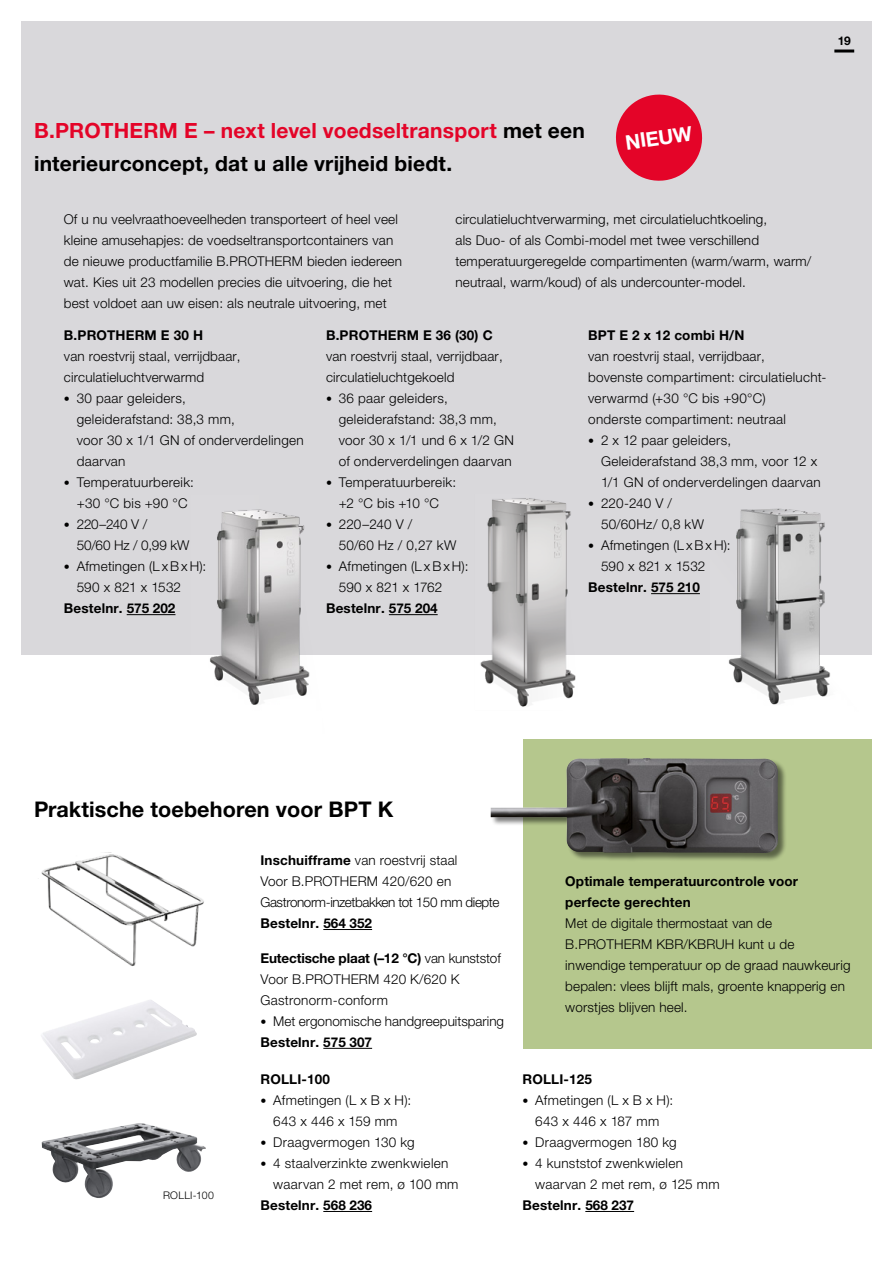
<style>
.page{position:relative;width:893px;height:1263px;background:#fff}
.page>*{position:absolute;margin:0;border:0;box-sizing:border-box;transform-origin:0 0}
.t1{font:700 21.6px "Helvetica Neue LTW1 G";letter-spacing:.005em;color:#000}
.t2{font:700 21px/33px "Helvetica Neue LTW1 G";letter-spacing:.01em;color:#000}
.t3{font:700 20.25px "Helvetica Neue LTW1 G";color:#fff}
.t4{font:300 13.5px/21px "Helvetica Neue LTW1 G";letter-spacing:.01em;color:#000}
.t5{font:700 13.5px/21px "Helvetica Neue LTW1 G";letter-spacing:.01em;color:#000}
.t6{font:300 13.5px/21px "Helvetica Neue LTW1 G";letter-spacing:-.03em;color:#000}
.t7{font:700 12px "Helvetica Neue LTW1 G";color:#000}
.t8{font:300 10.5px "Helvetica Neue LTW1 G";letter-spacing:.03em;color:#000}
.s1{color:#e40428}
.s2{font-size:12px}
.s3{font-weight:700}
</style>
<div class="page">
<div style="left:21px;top:21px;width:851px;height:634px;background:#d9d8db"></div>
<img style="left:480px;top:498px;width:96px;height:209px">
<img style="left:210px;top:509px;width:100px;height:196px">
<img style="left:728px;top:508px;width:102px;height:197px">
<div style="left:523px;top:740px;width:349px;height:309px;background:#b5c78d"></div>
<div style="left:491px;top:758px;width:296px;height:104px;background:#000;opacity:.5"></div>
<img style="left:491px;top:758px;width:287px;height:95px">
<img style="left:41px;top:1000px;width:156px;height:80px">
<img style="left:41px;top:852px;width:163px;height:114px">
<img style="left:41px;top:1123px;width:165px;height:75px">
<hr style="left:323px;top:1211px;width:49px;height:1px;background:#000">
<hr style="left:585px;top:1211px;width:49px;height:1px;background:#000">
<hr style="left:323px;top:1048px;width:49px;height:1px;background:#000">
<hr style="left:323px;top:929px;width:49px;height:1px;background:#000">
<hr style="left:127px;top:614px;width:48px;height:1px;background:#000">
<hr style="left:389px;top:614px;width:49px;height:1px;background:#000">
<hr style="left:651px;top:593px;width:49px;height:1px;background:#000">
<svg style="left:616px;top:94px;width:87px;height:87px"></svg>
<hr style="left:834px;top:50px;width:20px;height:3px;background:#000">
<p class="t7" style="left:838px;top:33px;width:15px">19</p>
<h2 class="t2" style="left:34px;top:114px;width:552px"><span class="s1">B.PROTHERM E – next level voedseltransport</span> met een interieurconcept, dat u alle vrijheid biedt.</h2>
<p class="t4" style="left:64px;top:209px;width:340px">Of u nu veelvraathoeveelheden transporteert of heel veel kleine amusehapjes: de voedseltransportcontainers van de nieuwe productfamilie B.PROTHERM bieden iedereen wat. Kies uit 23 modellen precies die uitvoering, die het best voldoet aan uw eisen: als neutrale uitvoering, met</p>
<p class="t4" style="left:455px;top:209px;width:357px">circulatieluchtverwarming, met circulatieluchtkoeling,<br>als Duo- of als Combi-model met twee verschillend temperatuurgeregelde compartimenten (warm/warm, warm/ neutraal, warm/koud) of als undercounter-model.</p>
<p class="t5" style="left:64px;top:325px;width:141px">B.PROTHERM E 30 H</p>
<p class="t4" style="left:64px;top:346px;width:178px">van roestvrij staal, verrijdbaar, circulatieluchtverwarmd</p>
<p class="t4" style="left:77px;top:388px;width:229px;text-indent:-13px"><span class="s2">•</span> 30 paar geleiders,<br>geleiderafstand: 38,3 mm,<br>voor 30 x 1/1 GN of onderverdelingen daarvan</p>
<p class="t4" style="left:64px;top:472px;width:132px;text-align:center"><span class="s2">•</span> Temperatuurbereik: +30 °C bis +90 °C</p>
<p class="t4" style="left:77px;top:514px;width:114px;text-indent:-13px"><span class="s2">•</span> 220–240 V /<br>50/60 Hz / 0,99 kW</p>
<p class="t4" style="left:77px;top:556px;width:131px;text-indent:-13px"><span class="s2">•</span> Afmetingen (L xBx H):<br>590 x 821 x 1532</p>
<p class="t5" style="left:64px;top:598px;width:113px">Bestelnr. 575 202</p>
<h3 class="t3" style="left:624px;top:130px;width:69px;rotate:-8deg">NIEUW</h3>
<p class="t5" style="left:326px;top:325px;width:168px">B.PROTHERM E 36 (30) C</p>
<p class="t4" style="left:326px;top:346px;width:178px">van roestvrij staal, verrijdbaar, circulatieluchtgekoeld</p>
<p class="t4" style="left:339px;top:388px;width:177px;text-indent:-13px"><span class="s2">•</span> 36 paar geleiders, geleiderafstand: 38,3 mm, voor 30 x 1/1 und 6 x 1/2 GN of onderverdelingen daarvan</p>
<p class="t4" style="left:326px;top:472px;width:132px;text-align:center"><span class="s2">•</span> Temperatuurbereik: +2 °C bis +10 °C</p>
<p class="t4" style="left:339px;top:514px;width:119px;text-indent:-13px"><span class="s2">•</span> 220–240 V /<br>50/60 Hz / 0,27 kW</p>
<p class="t4" style="left:339px;top:556px;width:131px;text-indent:-13px"><span class="s2">•</span> Afmetingen (L xBx H):<br>590 x 821 x 1762</p>
<p class="t5" style="left:326px;top:598px;width:113px">Bestelnr. 575 204</p>
<p class="t5" style="left:588px;top:325px;width:158px">BPT E 2 x 12 combi H/N</p>
<p class="t4" style="left:588px;top:346px;width:240px">van roestvrij staal, verrijdbaar,<br>bovenste compartiment: circulatielucht&shy;verwarmd (+30 °C bis +90°C)<br>onderste compartiment: neutraal</p>
<p class="t4" style="left:601px;top:430px;width:221px;text-indent:-13px"><span class="s2">•</span> 2 x 12 paar geleiders,<br>Geleiderafstand 38,3 mm, voor 12 x<br>1/1 GN of onderverdelingen daarvan</p>
<p class="t4" style="left:601px;top:493px;width:104px;text-indent:-13px"><span class="s2">•</span> 220-240 V /<br>50/60Hz/ 0,8 kW</p>
<p class="t4" style="left:601px;top:535px;width:131px;text-indent:-13px"><span class="s2">•</span> Afmetingen (L xBx H):<br>590 x 821 x 1532</p>
<p class="t5" style="left:588px;top:577px;width:113px">Bestelnr. 575 210</p>
<h1 class="t1" style="left:34px;top:796px;width:361px">Praktische toebehoren voor BPT K</h1>
<p class="t8" style="left:163px;top:1189px;width:52px">ROLLI-100</p>
<p class="t6" style="left:260px;top:850px;width:240px"><span class="s3">Inschuifframe</span> van roestvrij staal<br>Voor B.PROTHERM 420/620 en<br>Gastronorm-inzetbakken tot 150 mm diepte</p>
<p class="t5" style="left:260px;top:913px;width:113px">Bestelnr. 564 352</p>
<p class="t4" style="left:260px;top:947px;width:242px"><span class="s3">Eutectische plaat (–12 °C)</span> van kunststof<br>Voor B.PROTHERM 420 K/620 K<br>Gastronorm-conform</p>
<p class="t4" style="left:260px;top:1010px;width:245px"><span class="s2">•</span> Met ergonomische handgreepuitsparing<br><span class="s3">Bestelnr. 575 307</span></p>
<p class="t5" style="left:260px;top:1069px;width:71px">ROLLI-100</p>
<p class="t4" style="left:260px;top:1090px;width:152px;text-align:center"><span class="s2">•</span> Afmetingen (L x B x H):<br>643 x 446 x 159 mm</p>
<p class="t4" style="left:260px;top:1132px;width:156px"><span class="s2">•</span> Draagvermogen 130 kg</p>
<p class="t4" style="left:273px;top:1153px;width:187px;text-indent:-13px"><span class="s2">•</span> 4 staalverzinkte zwenkwielen waarvan 2 met rem, ø 100 mm</p>
<p class="t5" style="left:260px;top:1195px;width:113px">Bestelnr. 568 236</p>
<p class="t5" style="left:565px;top:871px;width:234px">Optimale temperatuurcontrole voor perfecte gerechten</p>
<p class="t4" style="left:565px;top:913px;width:287px">Met de digitale thermostaat van de B.PROTHERM KBR/KBRUH kunt u de inwendige temperatuur op de graad nauwkeurig bepalen: vlees blijft mals, groente knapperig en worstjes blijven heel.</p>
<p class="t5" style="left:522px;top:1069px;width:71px">ROLLI-125</p>
<p class="t4" style="left:522px;top:1090px;width:152px;text-align:center"><span class="s2">•</span> Afmetingen (L x B x H):<br>643 x 446 x 187 mm</p>
<p class="t4" style="left:522px;top:1132px;width:156px"><span class="s2">•</span> Draagvermogen 180 kg</p>
<p class="t4" style="left:535px;top:1153px;width:186px;text-indent:-13px"><span class="s2">•</span> 4 kunststof zwenkwielen waarvan 2 met rem, ø 125 mm</p>
<p class="t5" style="left:522px;top:1195px;width:113px">Bestelnr. 568 237</p>
</div>
